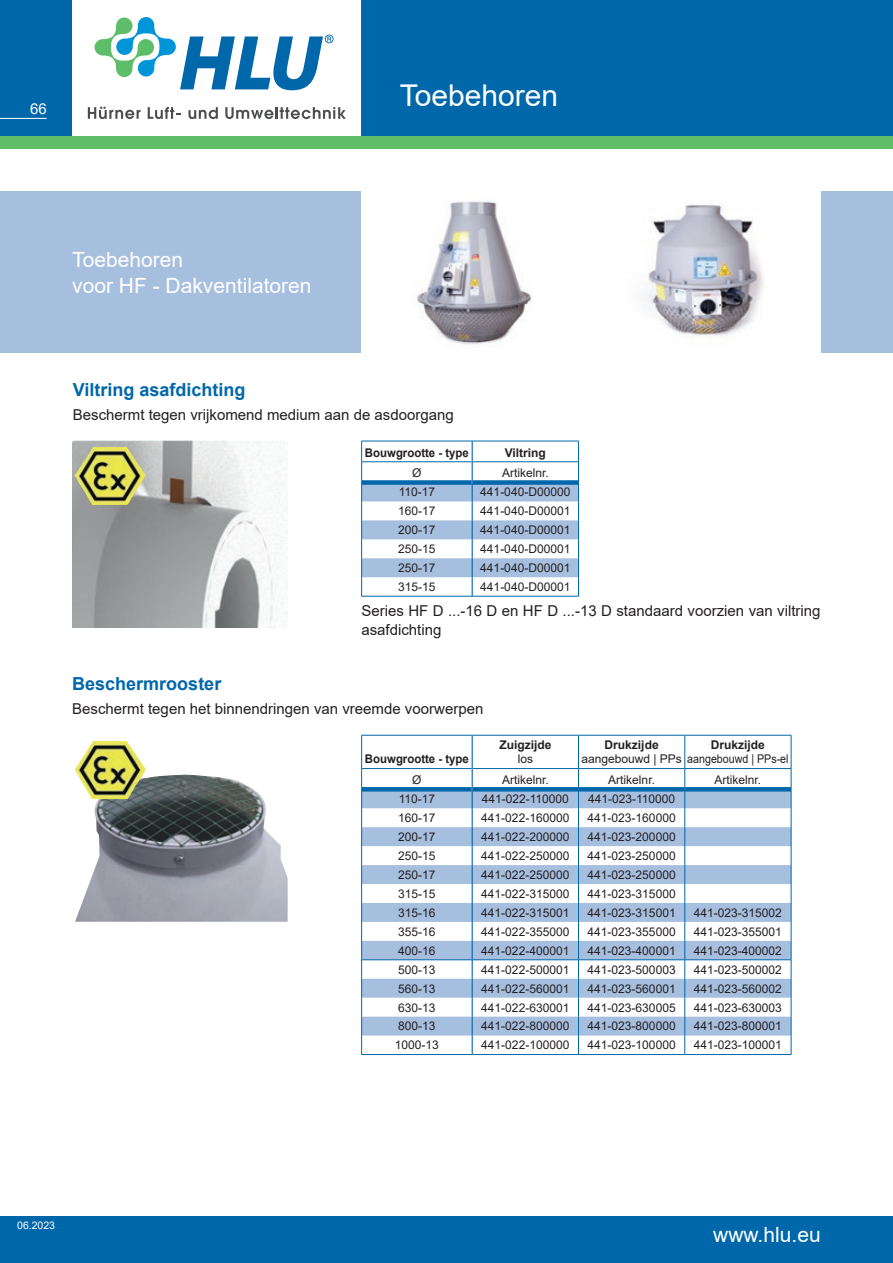
<style>
.page{position:relative;width:893px;height:1263px;background:#fff}
.page>*{position:absolute;margin:0;border:0;box-sizing:border-box;transform-origin:0 0}
.t1{font:30px "Arial";color:#fff}
.t2{font:21px "Arial";color:#fff}
.t3{font:700 18px "Arial";color:#0067aa}
.t4{font:15px/19.5px "Arial";color:#231f20}
.t5{font:15px "Arial";color:#fff}
.t6{font:12px "Arial";color:#231f20}
.t7{font:700 12px "Arial";color:#231f20}
.t8{font:700 12px "Arial";color:#231f20;scale:.95 1}
.t9{font:10.5px "Arial";color:#fff}
</style>
<div class="page">
<div style="left:0;top:136px;width:893px;height:13px;background:#5ebd68"></div>
<div style="left:0;top:0;width:72px;height:136px;background:#0067aa"></div>
<hr style="left:0;top:118px;width:47px;height:1px;background:#fff">
<div style="left:0;top:1216px;width:893px;height:47px;background:#0067aa"></div>
<div style="left:361px;top:0;width:532px;height:136px;background:#0067aa"></div>
<div style="left:821px;top:191px;width:72px;height:162px;background:#a7bfdf"></div>
<div style="left:0;top:191px;width:361px;height:162px;background:#a7bfdf"></div>
<img style="left:417px;top:201px;width:346px;height:145px">
<img style="left:75px;top:774px;width:213px;height:148px">
<img style="left:75px;top:741px;width:71px;height:58px">
<img style="left:72px;top:441px;width:216px;height:187px">
<img style="left:75px;top:447px;width:71px;height:58px">
<svg style="left:88px;top:107px;width:53px;height:12px"></svg>
<svg style="left:148px;top:107px;width:33px;height:12px"></svg>
<svg style="left:188px;top:107px;width:30px;height:12px"></svg>
<svg style="left:225px;top:107px;width:121px;height:12px"></svg>
<svg style="left:95px;top:17px;width:239px;height:73px"></svg>
<svg style="left:362px;top:791px;width:429px;height:244px;fill:#a7bfdf"></svg>
<svg style="left:362px;top:787px;width:110px;height:4px"></svg>
<svg style="left:473px;top:787px;width:105px;height:4px"></svg>
<svg style="left:579px;top:787px;width:105px;height:4px"></svg>
<svg style="left:685px;top:787px;width:106px;height:4px"></svg>
<hr style="left:578px;top:735px;width:1px;height:33px;background:#0067aa">
<hr style="left:361px;top:735px;width:1px;height:33px;background:#0067aa">
<svg style="left:361px;top:769px;width:1px;height:285px"></svg>
<hr style="left:361px;top:735px;width:111px;height:1px;background:#0067aa">
<hr style="left:472px;top:735px;width:106px;height:1px;background:#0067aa">
<hr style="left:578px;top:735px;width:107px;height:1px;background:#0067aa">
<hr style="left:685px;top:735px;width:106px;height:1px;background:#0067aa">
<hr style="left:361px;top:768px;width:111px;height:1px;background:#0067aa">
<hr style="left:473px;top:768px;width:105px;height:1px;background:#0067aa">
<hr style="left:578px;top:768px;width:107px;height:1px;background:#0067aa">
<hr style="left:685px;top:768px;width:106px;height:1px;background:#0067aa">
<hr style="left:472px;top:735px;width:1px;height:33px;background:#0067aa">
<svg style="left:472px;top:768px;width:1px;height:286px"></svg>
<svg style="left:578px;top:769px;width:1px;height:285px"></svg>
<svg style="left:684px;top:769px;width:1px;height:285px"></svg>
<hr style="left:361px;top:959px;width:111px;height:1px;background:#0067aa">
<hr style="left:472px;top:959px;width:106px;height:1px;background:#0067aa">
<hr style="left:578px;top:959px;width:107px;height:1px;background:#0067aa">
<hr style="left:685px;top:959px;width:106px;height:1px;background:#0067aa">
<hr style="left:361px;top:1054px;width:111px;height:1px;background:#0067aa">
<hr style="left:472px;top:1054px;width:106px;height:1px;background:#0067aa">
<hr style="left:578px;top:1054px;width:107px;height:1px;background:#0067aa">
<hr style="left:685px;top:1054px;width:106px;height:1px;background:#0067aa">
<hr style="left:791px;top:735px;width:1px;height:33px;background:#0067aa">
<svg style="left:791px;top:769px;width:1px;height:285px"></svg>
<hr style="left:684px;top:735px;width:1px;height:33px;background:#0067aa">
<hr style="left:361px;top:596px;width:111px;height:1px;background:#0067aa">
<hr style="left:472px;top:596px;width:107px;height:1px;background:#0067aa">
<svg style="left:361px;top:441px;width:218px;height:155px"></svg>
<p class="t5" style="left:30px;top:98px;width:18px">66</p>
<p class="t1" style="left:400px;top:75px;width:160px">Toebehoren</p>
<p class="t2" style="left:72px;top:245px;width:112px">Toebehoren</p>
<p class="t2" style="left:72px;top:271px;width:241px">voor HF - Dakventilatoren</p>
<p class="t3" style="left:73px;top:377px;width:174px">Viltring asafdichting</p>
<p class="t4" style="left:73px;top:404px;width:382px">Beschermt tegen vrijkomend medium aan de asdoorgang</p>
<p class="t8" style="left:365px;top:444px;width:111px">Bouwgrootte - type</p>
<p class="t7" style="left:505px;top:444px;width:43px">Viltring</p>
<p class="t6" style="left:412px;top:465px;width:11px">Ø</p>
<p class="t6" style="left:502px;top:465px;width:48px">Artikelnr.</p>
<p class="t6" style="left:399px;top:484px;width:38px">110-17</p>
<p class="t6" style="left:480px;top:484px;width:92px">441-040-D00000</p>
<p class="t6" style="left:398px;top:503px;width:39px">160-17</p>
<p class="t6" style="left:480px;top:503px;width:92px">441-040-D00001</p>
<p class="t6" style="left:398px;top:522px;width:39px">200-17</p>
<p class="t6" style="left:480px;top:522px;width:92px">441-040-D00001</p>
<p class="t6" style="left:398px;top:541px;width:39px">250-15</p>
<p class="t6" style="left:480px;top:541px;width:92px">441-040-D00001</p>
<p class="t6" style="left:398px;top:560px;width:39px">250-17</p>
<p class="t6" style="left:480px;top:560px;width:92px">441-040-D00001</p>
<p class="t6" style="left:398px;top:579px;width:39px">315-15</p>
<p class="t6" style="left:480px;top:579px;width:92px">441-040-D00001</p>
<p class="t4" style="left:361px;top:600px;width:461px">Series HF D ...-16 D en HF D ...-13 D standaard voorzien van viltring asafdichting</p>
<p class="t3" style="left:72px;top:671px;width:151px">Beschermrooster</p>
<p class="t4" style="left:72px;top:699px;width:413px">Beschermt tegen het binnendringen van vreemde voorwerpen</p>
<p class="t8" style="left:365px;top:751px;width:111px">Bouwgrootte - type</p>
<p class="t7" style="left:499px;top:736px;width:54px">Zuigzijde</p>
<p class="t6" style="left:518px;top:751px;width:17px">los</p>
<p class="t7" style="left:605px;top:736px;width:56px">Drukzijde</p>
<p class="t6" style="left:581px;top:751px;width:209px">aangebouwd | PPs aangebouwd | PPs-el</p>
<p class="t7" style="left:711px;top:736px;width:56px">Drukzijde</p>
<p class="t6" style="left:412px;top:772px;width:11px">Ø</p>
<p class="t6" style="left:502px;top:772px;width:48px">Artikelnr.</p>
<p class="t6" style="left:608px;top:772px;width:48px">Artikelnr.</p>
<p class="t6" style="left:715px;top:772px;width:48px">Artikelnr.</p>
<p class="t6" style="left:399px;top:791px;width:38px">110-17</p>
<p class="t6" style="left:482px;top:791px;width:89px">441-022-110000</p>
<p class="t6" style="left:588px;top:791px;width:89px">441-023-110000</p>
<p class="t6" style="left:398px;top:810px;width:39px">160-17</p>
<p class="t6" style="left:481px;top:810px;width:90px">441-022-160000</p>
<p class="t6" style="left:588px;top:810px;width:90px">441-023-160000</p>
<p class="t6" style="left:398px;top:828px;width:39px">200-17</p>
<p class="t6" style="left:481px;top:828px;width:90px">441-022-200000</p>
<p class="t6" style="left:588px;top:828px;width:90px">441-023-200000</p>
<p class="t6" style="left:398px;top:847px;width:39px">250-15</p>
<p class="t6" style="left:481px;top:847px;width:90px">441-022-250000</p>
<p class="t6" style="left:588px;top:847px;width:90px">441-023-250000</p>
<p class="t6" style="left:398px;top:866px;width:39px">250-17</p>
<p class="t6" style="left:481px;top:866px;width:90px">441-022-250000</p>
<p class="t6" style="left:588px;top:866px;width:90px">441-023-250000</p>
<p class="t6" style="left:398px;top:885px;width:39px">315-15</p>
<p class="t6" style="left:481px;top:885px;width:90px">441-022-315000</p>
<p class="t6" style="left:588px;top:885px;width:90px">441-023-315000</p>
<p class="t6" style="left:398px;top:904px;width:39px">315-16</p>
<p class="t6" style="left:481px;top:904px;width:90px">441-022-315001</p>
<p class="t6" style="left:588px;top:904px;width:90px">441-023-315001</p>
<p class="t6" style="left:694px;top:904px;width:90px">441-023-315002</p>
<p class="t6" style="left:398px;top:923px;width:39px">355-16</p>
<p class="t6" style="left:481px;top:923px;width:90px">441-022-355000</p>
<p class="t6" style="left:588px;top:923px;width:90px">441-023-355000</p>
<p class="t6" style="left:694px;top:923px;width:90px">441-023-355001</p>
<p class="t6" style="left:398px;top:942px;width:39px">400-16</p>
<p class="t6" style="left:481px;top:942px;width:90px">441-022-400001</p>
<p class="t6" style="left:588px;top:942px;width:90px">441-023-400001</p>
<p class="t6" style="left:694px;top:942px;width:90px">441-023-400002</p>
<p class="t6" style="left:398px;top:961px;width:39px">500-13</p>
<p class="t6" style="left:481px;top:961px;width:90px">441-022-500001</p>
<p class="t6" style="left:588px;top:961px;width:90px">441-023-500003</p>
<p class="t6" style="left:694px;top:961px;width:90px">441-023-500002</p>
<p class="t6" style="left:398px;top:980px;width:39px">560-13</p>
<p class="t6" style="left:481px;top:980px;width:90px">441-022-560001</p>
<p class="t6" style="left:588px;top:980px;width:90px">441-023-560001</p>
<p class="t6" style="left:694px;top:980px;width:90px">441-023-560002</p>
<p class="t6" style="left:398px;top:999px;width:39px">630-13</p>
<p class="t6" style="left:481px;top:999px;width:90px">441-022-630001</p>
<p class="t6" style="left:588px;top:999px;width:90px">441-023-630005</p>
<p class="t6" style="left:694px;top:999px;width:90px">441-023-630003</p>
<p class="t6" style="left:398px;top:1018px;width:39px">800-13</p>
<p class="t6" style="left:481px;top:1018px;width:90px">441-022-800000</p>
<p class="t6" style="left:588px;top:1018px;width:90px">441-023-800000</p>
<p class="t6" style="left:694px;top:1018px;width:90px">441-023-800001</p>
<p class="t6" style="left:395px;top:1037px;width:46px">1000-13</p>
<p class="t6" style="left:481px;top:1037px;width:90px">441-022-100000</p>
<p class="t6" style="left:588px;top:1037px;width:90px">441-023-100000</p>
<p class="t6" style="left:694px;top:1037px;width:90px">441-023-100001</p>
<p class="t9" style="left:17px;top:1218px;width:39px">06.2023</p>
<h2 class="t2" style="left:713px;top:1220px;width:109px">www.hlu.eu</h2>
</div>
